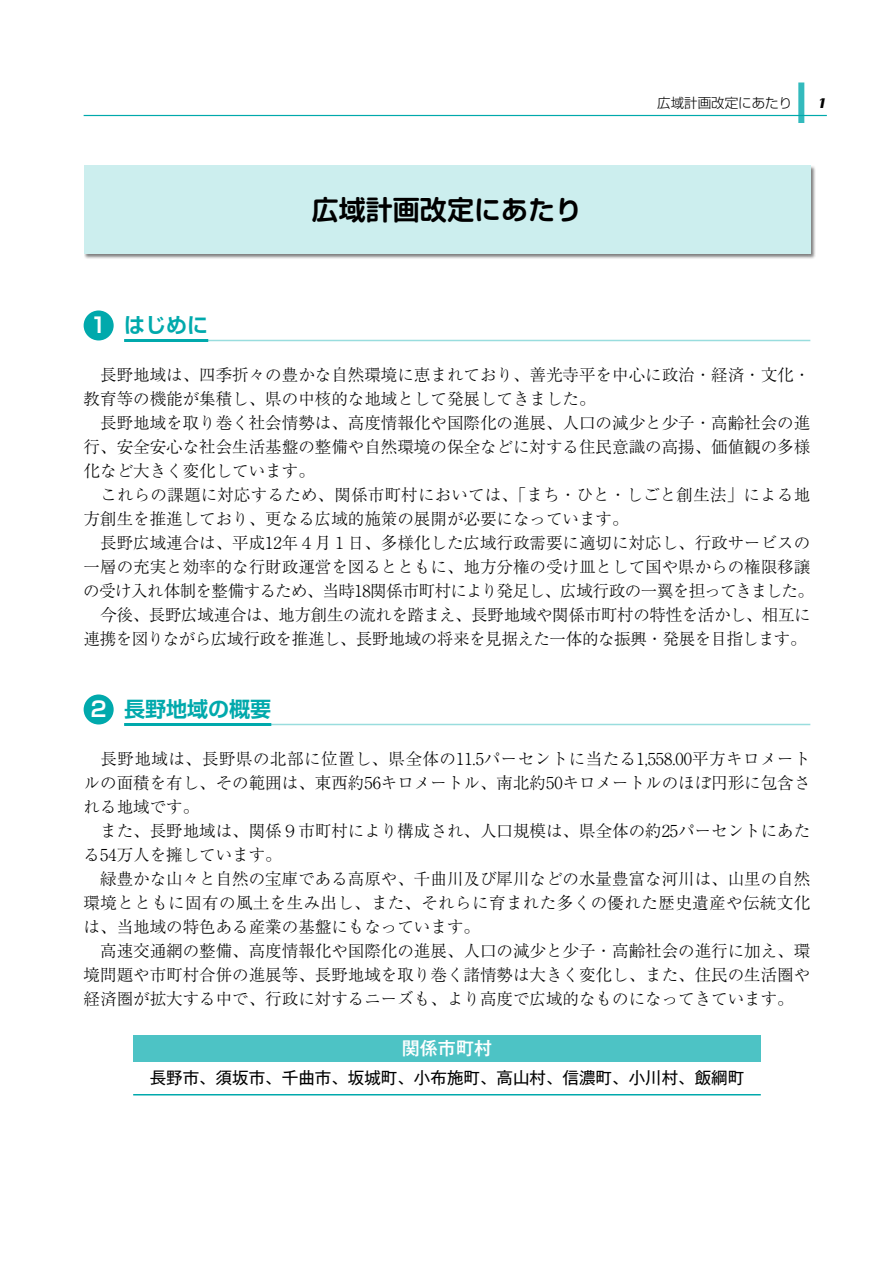
<style>
.page{position:relative;width:894px;height:1263px;background:#fff}
.page>*{position:absolute;margin:0;border:0;box-sizing:border-box;transform-origin:0 0}
.t1{font:700 27px "Soft Go Std De";color:#000}
.t2{font:700 21px "Shin Go Pr 6 De";color:#00a9ac}
.t3{font:500 18px "Gothic MB101 Pr 6";color:#fff}
.t4{font:300 16.5px/24px "Ryumin Pr 6";color:#000}
.t5{font:16.5px "Gothic MB101 Pr 6";color:#000}
.t6{font:300 13.5px "Shin Go Pr 6";color:#000}
.t7{font:13.5px "MO Suuji HB G Gn";color:#000}
.s1{color:#fff}
</style>
<div class="page">
<hr style="left:124px;top:340px;width:686px;height:1px;background:#99ddde">
<div style="left:84px;top:310px;width:30px;height:30px;background:#00a9ac;border-radius:50%"></div>
<hr style="left:124px;top:339px;width:84px;height:3px;background:#00a9ac">
<hr style="left:124px;top:724px;width:686px;height:1px;background:#99ddde">
<div style="left:84px;top:694px;width:30px;height:30px;background:#00a9ac;border-radius:50%"></div>
<hr style="left:124px;top:723px;width:147px;height:3px;background:#00a9ac">
<div style="left:133px;top:1035px;width:627px;height:27px;background:#4dc3c5"></div>
<hr style="left:133px;top:1094px;width:627px;height:2px;background:#00a9ac">
<div style="left:83px;top:165px;width:733px;height:94px;background:#000;opacity:.5"></div>
<div style="left:84px;top:165px;width:726px;height:89px;background:#cee"></div>
<div style="left:798px;top:82px;width:6px;height:41px;background:#33babd"></div>
<hr style="left:84px;top:115px;width:742px;height:1px;background:#00a9ac">
<h1 class="t1" style="left:312px;top:190px;width:272px">広域計画改定にあたり</h1>
<p class="t6" style="left:657px;top:92px;width:136px">広域計画改定にあたり</p>
<p class="t7" style="left:818px;top:98px;width:10px">1</p>
<p class="t2" style="left:88px;top:308px;width:121px"><span class="s1">１</span> はじめに</p>
<p class="t4" style="left:83px;top:361px;width:732px">　長野地域は、四季折々の豊かな自然環境に恵まれており、善光寺平を中心に政治・経済・文化・教育等の機能が集積し、県の中核的な地域として発展してきました。<br>　長野地域を取り巻く社会情勢は、高度情報化や国際化の進展、人口の減少と少子・高齢社会の進行、安全安心な社会生活基盤の整備や自然環境の保全などに対する住民意識の高揚、価値観の多様化など大きく変化しています。<br>　これらの課題に対応するため、関係市町村においては、「まち・ひと・しごと創生法」による地方創生を推進しており、更なる広域的施策の展開が必要になっています。<br>　長野広域連合は、平成12年４月１日、多様化した広域行政需要に適切に対応し、行政サービスの一層の充実と効率的な行財政運営を図るとともに、地方分権の受け皿として国や県からの権限移譲の受け入れ体制を整備するため、当時18関係市町村により発足し、広域行政の一翼を担ってきました。　今後、長野広域連合は、地方創生の流れを踏まえ、長野地域や関係市町村の特性を活かし、相互に連携を図りながら広域行政を推進し、長野地域の将来を見据えた一体的な振興・発展を目指します。</p>
<p class="t2" style="left:88px;top:692px;width:184px"><span class="s1">２</span> 長野地域の概要</p>
<p class="t4" style="left:84px;top:745px;width:728px">　長野地域は、長野県の北部に位置し、県全体の11.5パーセントに当たる1,558.00平方キロメートルの面積を有し、その範囲は、東西約56キロメートル、南北約50キロメートルのほぼ円形に包含される地域です。<br>　また、長野地域は、関係９市町村により構成され、人口規模は、県全体の約25パーセントにあたる54万人を擁しています。<br>　緑豊かな山々と自然の宝庫である高原や、千曲川及び犀川などの水量豊富な河川は、山里の自然環境とともに固有の風土を生み出し、また、それらに育まれた多くの優れた歴史遺産や伝統文化は、当地域の特色ある産業の基盤にもなっています。<br>　高速交通網の整備、高度情報化や国際化の進展、人口の減少と少子・高齢社会の進行に加え、環境問題や市町村合併の進展等、長野地域を取り巻く諸情勢は大きく変化し、また、住民の生活圏や経済圏が拡大する中で、行政に対するニーズも、より高度で広域的なものになってきています。</p>
<p class="t3" style="left:402px;top:1033px;width:91px">関係市町村</p>
<p class="t5" style="left:150px;top:1064px;width:596px">長野市、須坂市、千曲市、坂城町、小布施町、高山村、信濃町、小川村、飯綱町</p>
</div>
